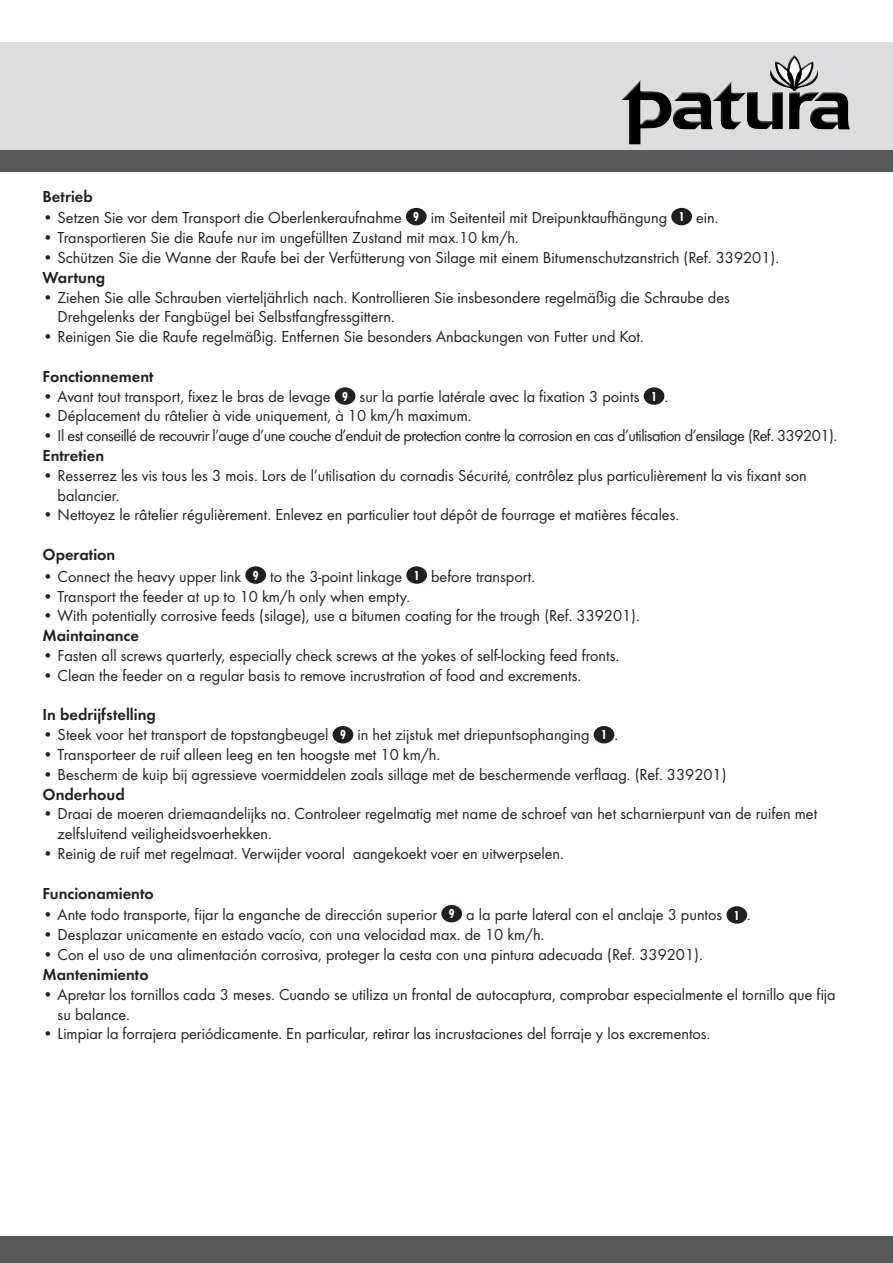
<style>
.page{position:relative;width:893px;height:1263px;background:#fff}
.page>*{position:absolute;margin:0;border:0;box-sizing:border-box;transform-origin:0 0}
.t1{font:16.5px/19.8px "Futura URW";color:#231f20}
.t2{font:16.5px "Futura URW";letter-spacing:-.03em;color:#231f20}
.t3{font:600 16.5px "Futura URW";color:#231f20}
.s1{font-family:"Futura URW Cond";font-weight:700;font-size:13.5px;color:#fff}
</style>
<div class="page">
<div style="left:0;top:1237px;width:893px;height:26px;background:#57585a"></div>
<div style="left:406px;top:208px;width:21px;height:17px;background:#231f20;border-radius:50%"></div>
<div style="left:671px;top:208px;width:21px;height:17px;background:#231f20;border-radius:50%"></div>
<div style="left:335px;top:387px;width:20px;height:18px;background:#231f20;border-radius:50%"></div>
<div style="left:644px;top:387px;width:20px;height:18px;background:#231f20;border-radius:50%"></div>
<div style="left:245px;top:566px;width:21px;height:18px;background:#231f20;border-radius:50%"></div>
<div style="left:406px;top:566px;width:21px;height:18px;background:#231f20;border-radius:50%"></div>
<div style="left:333px;top:726px;width:20px;height:17px;background:#231f20;border-radius:50%"></div>
<div style="left:594px;top:726px;width:20px;height:17px;background:#231f20;border-radius:50%"></div>
<div style="left:441px;top:905px;width:21px;height:17px;background:#231f20;border-radius:50%"></div>
<div style="left:726px;top:906px;width:21px;height:18px;background:#231f20;border-radius:50%"></div>
<div style="left:0;top:43px;width:893px;height:107px;background:#dcdddf"></div>
<div style="left:0;top:150px;width:893px;height:21px;background:#57585a"></div>
<img style="left:621px;top:55px;width:216px;height:89px">
<p class="t3" style="left:43px;top:184px;width:52px">Betrieb</p>
<p class="t1" style="left:43px;top:208px;width:677px">• Setzen Sie vor dem Transport die Oberlenkeraufnahme <span class="s1">9</span> im Seitenteil mit Dreipunktaufhängung <span class="s1">1</span> ein.</p>
<p class="t1" style="left:43px;top:228px;width:478px">• Transportieren Sie die Raufe nur im ungefüllten Zustand mit max.10 km/h.</p>
<p class="t1" style="left:43px;top:247px;width:738px">• Schützen Sie die Wanne der Raufe bei der Verfütterung von Silage mit einem Bitumenschutzanstrich (Ref. 339201).</p>
<p class="t3" style="left:43px;top:265px;width:64px">Wartung</p>
<p class="t1" style="left:58px;top:287px;width:674px;text-indent:-15px">• Ziehen Sie alle Schrauben vierteljährlich nach. Kontrollieren Sie insbesondere regelmäßig die Schraube des<br>Drehgelenks der Fangbügel bei Selbstfangfressgittern.</p>
<p class="t1" style="left:43px;top:327px;width:603px">• Reinigen Sie die Raufe regelmäßig. Entfernen Sie besonders Anbackungen von Futter und Kot.</p>
<p class="t3" style="left:43px;top:364px;width:113px">Fonctionnement</p>
<p class="t1" style="left:43px;top:386px;width:627px">• Avant tout transport, fixez le bras de levage <span class="s1">9</span> sur la partie latérale avec la fixation 3 points <span class="s1">1</span> .</p>
<p class="t1" style="left:43px;top:406px;width:431px">• Déplacement du râtelier à vide uniquement, à 10 km/h maximum.</p>
<p class="t2" style="left:43px;top:426px;width:796px">• Il est conseillé de recouvrir l’auge d’une couche d’enduit de protection contre la corrosion en cas d’utilisation d’ensilage (Ref. 339201).</p>
<p class="t3" style="left:43px;top:443px;width:63px">Entretien</p>
<p class="t1" style="left:58px;top:465px;width:751px;text-indent:-15px">• Resserrez les vis tous les 3 mois. Lors de l’utilisation du cornadis Sécurité, contrôlez plus particulièrement la vis fixant son balancier.</p>
<p class="t1" style="left:43px;top:505px;width:638px">• Nettoyez le râtelier régulièrement. Enlevez en particulier tout dépôt de fourrage et matières fécales.</p>
<p class="t3" style="left:43px;top:542px;width:74px">Operation</p>
<p class="t1" style="left:43px;top:566px;width:494px">• Connect the heavy upper link <span class="s1">9</span> to the 3-point linkage <span class="s1">1</span> before transport.</p>
<p class="t1" style="left:43px;top:586px;width:369px">• Transport the feeder at up to 10 km/h only when empty.</p>
<p class="t1" style="left:43px;top:606px;width:599px">• With potentially corrosive feeds (silage), use a bitumen coating for the trough (Ref. 339201).</p>
<p class="t3" style="left:43px;top:624px;width:98px">Maintainance</p>
<p class="t1" style="left:43px;top:645px;width:578px">• Fasten all screws quarterly, especially check screws at the yokes of self-locking feed fronts.</p>
<p class="t1" style="left:43px;top:665px;width:540px">• Clean the feeder on a regular basis to remove incrustration of food and excrements.</p>
<p class="t3" style="left:43px;top:703px;width:115px">In bedrijfstelling</p>
<p class="t1" style="left:43px;top:725px;width:577px">• Steek voor het transport de topstangbeugel <span class="s1">9</span> in het zijstuk met driepuntsophanging <span class="s1">1</span> .</p>
<p class="t1" style="left:43px;top:744px;width:399px">• Transporteer de ruif alleen leeg en ten hoogste met 10 km/h.</p>
<p class="t1" style="left:43px;top:764px;width:685px">• Bescherm de kuip bij agressieve voermiddelen zoals sillage met de beschermende verflaag. (Ref. 339201)</p>
<p class="t3" style="left:43px;top:782px;width:84px">Onderhoud</p>
<p class="t1" style="left:58px;top:804px;width:761px;text-indent:-15px">• Draai de moeren driemaandelijks na. Controleer regelmatig met name de schroef van het scharnierpunt van de ruifen met zelfsluitend veiligheidsvoerhekken.</p>
<p class="t1" style="left:43px;top:843px;width:523px">• Reinig de ruif met regelmaat. Verwijder vooral aangekoekt voer en uitwerpselen.</p>
<p class="t3" style="left:43px;top:881px;width:113px">Funcionamiento</p>
<p class="t1" style="left:43px;top:905px;width:710px">• Ante todo transporte, fijar la enganche de dirección superior <span class="s1">9</span> a la parte lateral con el anclaje 3 puntos <span class="s1">1</span> .</p>
<p class="t1" style="left:43px;top:925px;width:504px">• Desplazar unicamente en estado vacío, con una velocidad max. de 10 km/h.</p>
<p class="t1" style="left:43px;top:944px;width:662px">• Con el uso de una alimentación corrosiva, proteger la cesta con una pintura adecuada (Ref. 339201).</p>
<p class="t3" style="left:43px;top:962px;width:108px">Mantenimiento</p>
<p class="t1" style="left:58px;top:984px;width:780px;text-indent:-15px">• Apretar los tornillos cada 3 meses. Cuando se utiliza un frontal de autocaptura, comprobar especialmente el tornillo que fija su balance.</p>
<p class="t1" style="left:43px;top:1024px;width:669px">• Limpiar la forrajera periódicamente. En particular, retirar las incrustaciones del forraje y los excrementos.</p>
</div>
